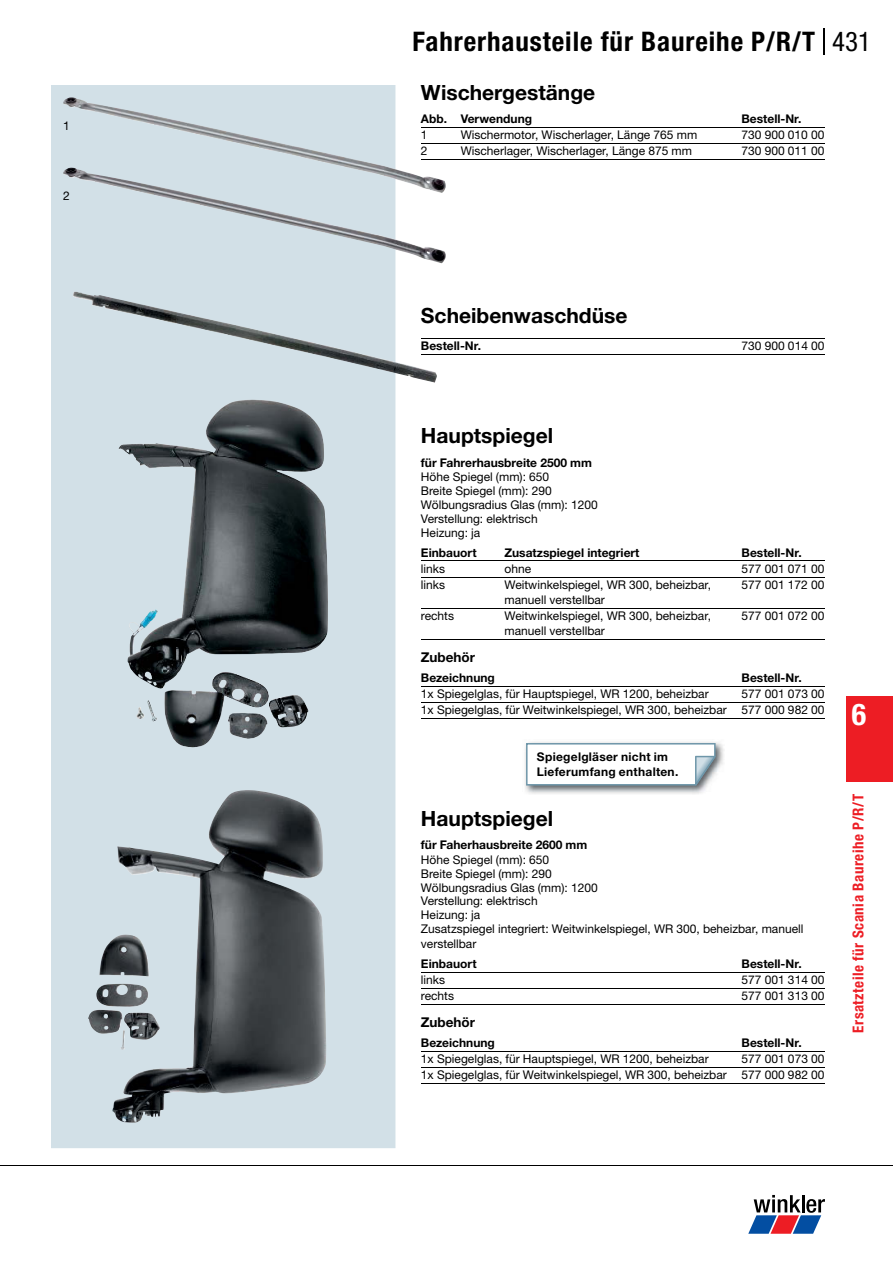
<style>
.page{position:relative;width:893px;height:1263px;background:#fff}
.page>*{position:absolute;margin:0;border:0;box-sizing:border-box;transform-origin:0 0}
.t1{font:700 condensed 30px "Helvetica Neue";color:#fff}
.t2{font:700 condensed 27px "Helvetica Neue LTW1 G";letter-spacing:.035em;color:#000}
.t3{font:condensed 27px "Helvetica Neue LTW1 G";color:#000}
.t4{font:700 21px "Helvetica Neue LTW1 G";color:#000}
.t5{font:700 condensed 15px "Helvetica Neue LTW1 G";letter-spacing:.035em;color:#ed1d24}
.t6{font:700 13.5px "Helvetica Neue LTW1 G";color:#000}
.t7{font:12px/14px "Helvetica Neue LTW1 G";color:#000}
.t8{font:700 12px "Helvetica Neue LTW1 G";color:#000}
.t9{font:700 12px/15px "Helvetica Neue LTW1 G";letter-spacing:.025em;color:#000}
</style>
<div class="page">
<svg style="left:748px;top:1195px;width:77px;height:39px"></svg>
<hr style="left:0;top:1165px;width:893px;height:1px;background:#000">
<hr style="left:823px;top:28px;width:2px;height:27px;background:#000">
<div style="left:846px;top:696px;width:47px;height:85px;background:#ed1d24"></div>
<div style="left:51px;top:85px;width:344px;height:1063px;background:#d2e0e7"></div>
<hr style="left:421px;top:127px;width:40px;height:1px;background:#000">
<hr style="left:461px;top:127px;width:280px;height:1px;background:#000">
<hr style="left:741px;top:127px;width:84px;height:1px;background:#000">
<hr style="left:421px;top:143px;width:40px;height:1px;background:#000">
<hr style="left:461px;top:143px;width:280px;height:1px;background:#000">
<hr style="left:421px;top:159px;width:40px;height:1px;background:#000">
<hr style="left:461px;top:159px;width:280px;height:1px;background:#000">
<hr style="left:741px;top:143px;width:84px;height:1px;background:#000">
<hr style="left:741px;top:159px;width:84px;height:1px;background:#000">
<img style="left:63px;top:97px;width:333px;height:71px">
<hr style="left:421px;top:338px;width:321px;height:1px;background:#000">
<hr style="left:421px;top:354px;width:321px;height:1px;background:#000">
<hr style="left:742px;top:338px;width:83px;height:1px;background:#000">
<hr style="left:742px;top:354px;width:83px;height:1px;background:#000">
<img style="left:73px;top:292px;width:364px;height:91px">
<hr style="left:421px;top:561px;width:84px;height:1px;background:#000">
<hr style="left:505px;top:561px;width:237px;height:1px;background:#000">
<hr style="left:742px;top:561px;width:83px;height:1px;background:#000">
<hr style="left:421px;top:577px;width:84px;height:1px;background:#000">
<hr style="left:505px;top:577px;width:237px;height:1px;background:#000">
<hr style="left:742px;top:577px;width:83px;height:1px;background:#000">
<hr style="left:421px;top:608px;width:84px;height:1px;background:#000">
<hr style="left:421px;top:639px;width:84px;height:1px;background:#000">
<hr style="left:505px;top:608px;width:237px;height:1px;background:#000">
<hr style="left:505px;top:639px;width:237px;height:1px;background:#000">
<hr style="left:742px;top:608px;width:83px;height:1px;background:#000">
<hr style="left:742px;top:639px;width:83px;height:1px;background:#000">
<hr style="left:421px;top:686px;width:321px;height:1px;background:#000">
<hr style="left:742px;top:686px;width:83px;height:1px;background:#000">
<hr style="left:421px;top:702px;width:321px;height:1px;background:#000">
<hr style="left:421px;top:718px;width:321px;height:1px;background:#000">
<hr style="left:742px;top:702px;width:83px;height:1px;background:#000">
<hr style="left:742px;top:718px;width:83px;height:1px;background:#000">
<img style="left:118px;top:400px;width:210px;height:290px">
<hr style="left:421px;top:972px;width:321px;height:1px;background:#000">
<hr style="left:742px;top:972px;width:83px;height:1px;background:#000">
<hr style="left:421px;top:988px;width:321px;height:1px;background:#000">
<hr style="left:421px;top:1004px;width:321px;height:1px;background:#000">
<hr style="left:742px;top:988px;width:83px;height:1px;background:#000">
<hr style="left:742px;top:1004px;width:83px;height:1px;background:#000">
<hr style="left:421px;top:1051px;width:321px;height:1px;background:#000">
<hr style="left:742px;top:1051px;width:83px;height:1px;background:#000">
<hr style="left:421px;top:1067px;width:321px;height:1px;background:#000">
<hr style="left:421px;top:1083px;width:321px;height:1px;background:#000">
<hr style="left:742px;top:1067px;width:83px;height:1px;background:#000">
<hr style="left:742px;top:1083px;width:83px;height:1px;background:#000">
<img style="left:112px;top:790px;width:214px;height:333px">
<img style="left:63px;top:168px;width:383px;height:95px">
<img style="left:525px;top:742px;width:199px;height:52px">
<svg style="left:526px;top:743px;width:190px;height:43px"></svg>
<p class="t7" style="left:63px;top:119px;width:8px">1</p>
<p class="t7" style="left:63px;top:189px;width:8px">2</p>
<h2 class="t2" style="left:413px;top:26px;width:404px">Fahrerhausteile für Baureihe P/R/T</h2>
<h2 class="t3" style="left:832px;top:26px;width:40px">431</h2>
<h3 class="t4" style="left:421px;top:80px;width:176px">Wischergestänge</h3>
<p class="t8" style="left:421px;top:111px;width:113px">Abb. Verwendung</p>
<p class="t8" style="left:741px;top:111px;width:62px">Bestell-Nr.</p>
<p class="t7" style="left:421px;top:128px;width:8px">1</p>
<p class="t7" style="left:461px;top:128px;width:238px">Wischermotor, Wischerlager, Länge 765 mm</p>
<p class="t7" style="left:741px;top:128px;width:84px">730 900 010 00</p>
<p class="t7" style="left:421px;top:144px;width:8px">2</p>
<p class="t7" style="left:461px;top:144px;width:233px">Wischerlager, Wischerlager, Länge 875 mm</p>
<p class="t7" style="left:741px;top:144px;width:84px">730 900 011 00</p>
<h3 class="t4" style="left:421px;top:303px;width:208px">Scheibenwaschdüse</h3>
<p class="t8" style="left:421px;top:338px;width:62px">Bestell-Nr.</p>
<p class="t7" style="left:742px;top:339px;width:84px">730 900 014 00</p>
<h3 class="t4" style="left:421px;top:423px;width:134px">Hauptspiegel</h3>
<p class="t8" style="left:421px;top:455px;width:172px">für Fahrerhausbreite 2500 mm</p>
<p class="t7" style="left:421px;top:470px;width:178px">Höhe Spiegel (mm): 650<br>Breite Spiegel (mm): 290<br>Wölbungsradius Glas (mm): 1200<br>Verstellung: elektrisch<br>Heizung: ja</p>
<p class="t8" style="left:421px;top:545px;width:57px">Einbauort</p>
<p class="t8" style="left:505px;top:545px;width:136px">Zusatzspiegel integriert</p>
<p class="t8" style="left:742px;top:545px;width:62px">Bestell-Nr.</p>
<p class="t7" style="left:421px;top:561px;width:26px">links</p>
<p class="t7" style="left:505px;top:561px;width:28px">ohne</p>
<p class="t7" style="left:742px;top:561px;width:84px">577 001 071 00</p>
<p class="t7" style="left:421px;top:577px;width:26px">links</p>
<p class="t7" style="left:505px;top:577px;width:208px;line-height:15px">Weitwinkelspiegel, WR 300, beheizbar, manuell verstellbar</p>
<p class="t7" style="left:742px;top:577px;width:84px">577 001 172 00</p>
<p class="t7" style="left:421px;top:608px;width:35px">rechts</p>
<p class="t7" style="left:505px;top:608px;width:208px;line-height:15px">Weitwinkelspiegel, WR 300, beheizbar, manuell verstellbar</p>
<p class="t7" style="left:742px;top:608px;width:84px">577 001 072 00</p>
<p class="t6" style="left:421px;top:648px;width:56px">Zubehör</p>
<p class="t8" style="left:421px;top:670px;width:75px">Bezeichnung</p>
<p class="t8" style="left:742px;top:670px;width:62px">Bestell-Nr.</p>
<p class="t7" style="left:421px;top:687px;width:289px">1x Spiegelglas, für Hauptspiegel, WR 1200, beheizbar</p>
<p class="t7" style="left:421px;top:686px;width:405px;line-height:16px;text-align:right">577 001 073 00<br>1x Spiegelglas, für Weitwinkelspiegel, WR 300, beheizbar 577 000 982 00</p>
<p class="t9" style="left:537px;top:749px;width:143px">Spiegelgläser nicht im<br>Lieferumfang enthalten.</p>
<h3 class="t4" style="left:421px;top:805px;width:134px">Hauptspiegel</h3>
<p class="t8" style="left:421px;top:837px;width:168px">für Faherhausbreite 2600 mm</p>
<p class="t7" style="left:421px;top:852px;width:384px">Höhe Spiegel (mm): 650<br>Breite Spiegel (mm): 290<br>Wölbungsradius Glas (mm): 1200<br>Verstellung: elektrisch<br>Heizung: ja<br>Zusatzspiegel integriert: Weitwinkelspiegel, WR 300, beheizbar, manuell</p>
<p class="t7" style="left:421px;top:937px;width:57px">verstellbar</p>
<p class="t8" style="left:421px;top:956px;width:57px">Einbauort</p>
<p class="t8" style="left:742px;top:956px;width:62px">Bestell-Nr.</p>
<p class="t7" style="left:421px;top:973px;width:26px">links</p>
<p class="t7" style="left:742px;top:973px;width:84px">577 001 314 00</p>
<p class="t7" style="left:421px;top:989px;width:35px">rechts</p>
<p class="t7" style="left:742px;top:989px;width:84px">577 001 313 00</p>
<p class="t6" style="left:421px;top:1014px;width:56px">Zubehör</p>
<p class="t8" style="left:421px;top:1036px;width:75px">Bezeichnung</p>
<p class="t8" style="left:742px;top:1036px;width:62px">Bestell-Nr.</p>
<p class="t7" style="left:421px;top:1052px;width:289px">1x Spiegelglas, für Hauptspiegel, WR 1200, beheizbar</p>
<p class="t7" style="left:421px;top:1051px;width:405px;line-height:16px;text-align:right">577 001 073 00<br>1x Spiegelglas, für Weitwinkelspiegel, WR 300, beheizbar 577 000 982 00</p>
<h1 class="t1" style="left:852px;top:696px;width:16px">6</h1>
<p class="t5" style="left:849px;top:1033px;width:240px;rotate:-90deg">Ersatzteile für Scania Baureihe P/R/T</p>
</div>
